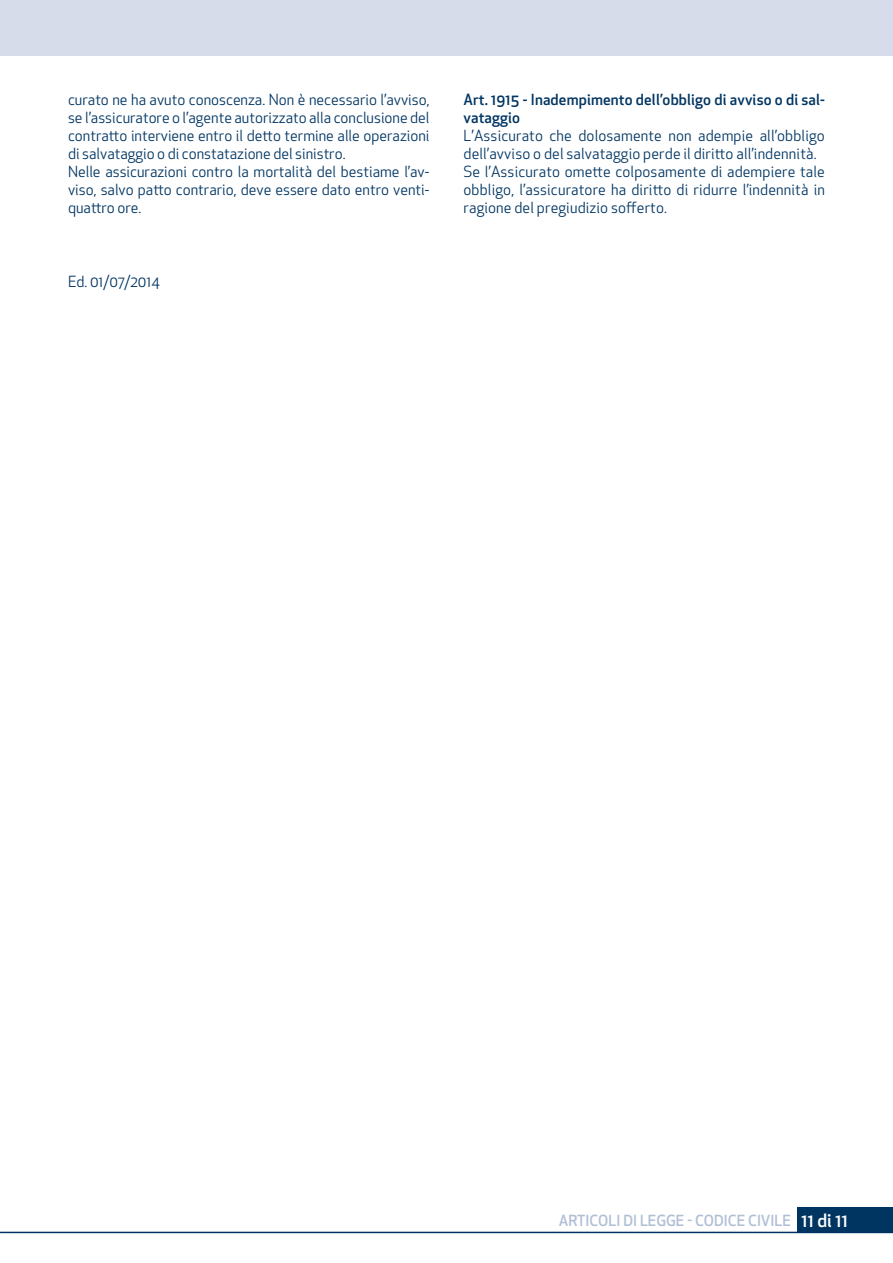
<style>
.page{position:relative;width:893px;height:1263px;background:#fff}
.page>*{position:absolute;margin:0;border:0;box-sizing:border-box;transform-origin:0 0}
.t1{font:500 18px "Apex New";color:#fff}
.t2{font:15px/18px "Apex New";color:#003562}
.t3{font:500 15px/18px "Apex New";letter-spacing:.01em;color:#003562}
.t4{font:500 15px "Apex New";color:#b1bfd5}
</style>
<div class="page">
<div style="left:0;top:0;width:893px;height:56px;background:#d6dce9"></div>
<div style="left:797px;top:1208px;width:96px;height:25px;background:#003562"></div>
<hr style="left:0;top:1232px;width:893px;height:1px;background:#003562">
<p class="t2" style="left:68px;top:90px;width:363px">curato ne ha avuto conoscenza. Non è necessario l’avviso, se l’assicuratore o l’agente autorizzato alla conclusione del contratto interviene entro il detto termine alle operazioni di salvataggio o di constatazione del sinistro.<br>Nelle assicurazioni contro la mortalità del bestiame l’av&shy;viso, salvo patto contrario, deve essere dato entro venti&shy;quattro ore.</p>
<p class="t3" style="left:463px;top:90px;width:363px">Art. 1915 - Inadempimento dell’obbligo di avviso o di sal&shy;vataggio</p>
<p class="t2" style="left:463px;top:126px;width:363px">L’Assicurato che dolosamente non adempie all’obbligo dell’avviso o del salvataggio perde il diritto all’indennità.<br>Se l’Assicurato omette colposamente di adempiere tale obbligo, l’assicuratore ha diritto di ridurre l’indennità in ragione del pregiudizio sofferto.</p>
<p class="t2" style="left:68px;top:273px;width:93px">Ed. 01/07/2014</p>
<p class="t4" style="left:559px;top:1210px;width:234px">ARTICOLI DI LEGGE - CODICE CIVILE</p>
<p class="t1" style="left:802px;top:1208px;width:48px">11 di 11</p>
</div>
